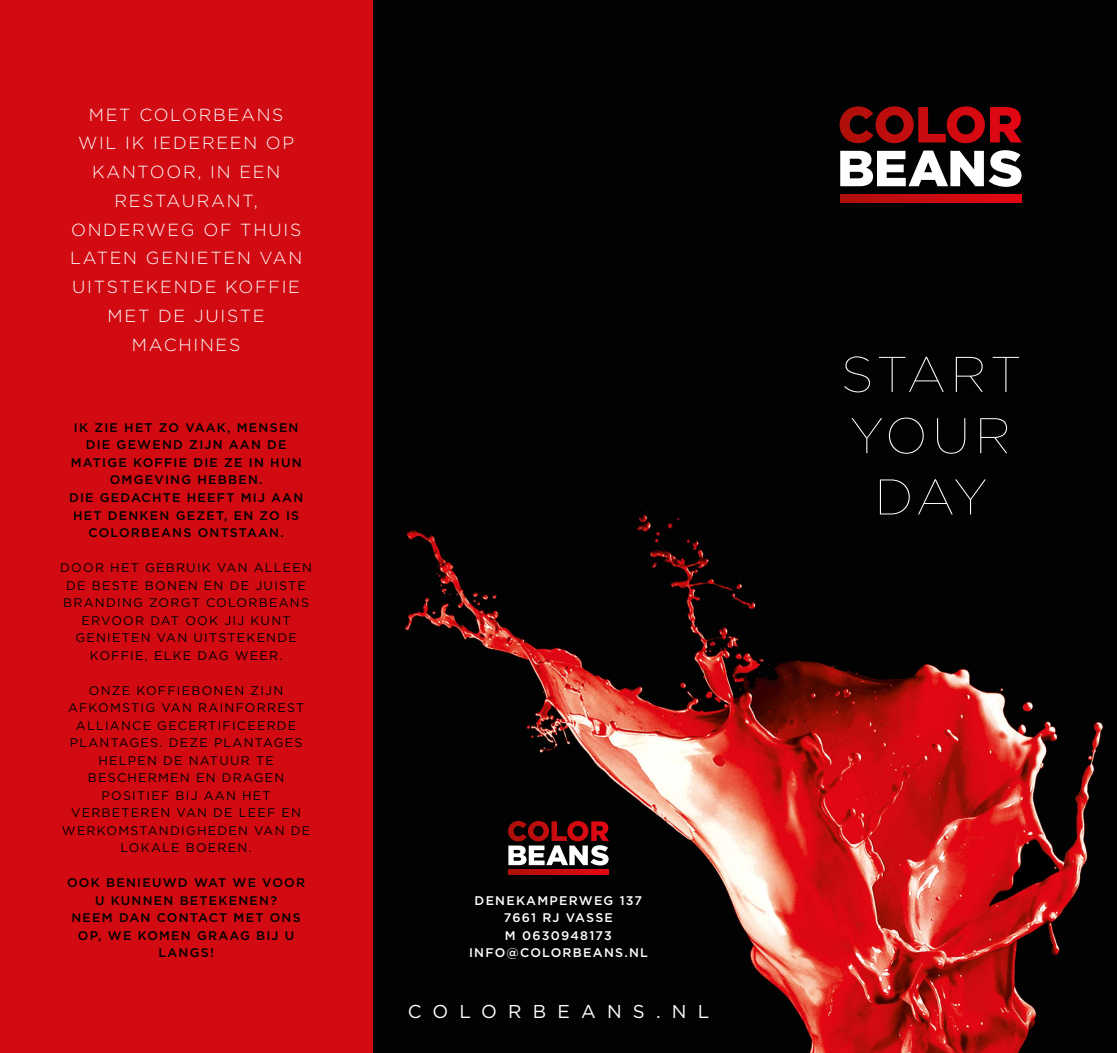
<style>
.page{position:relative;width:1117px;height:1053px;background:#fff}
.page>*{position:absolute;margin:0;border:0;box-sizing:border-box;transform-origin:0 0}
.t1{font:100 50px/61.2px "Gotham";letter-spacing:.085em;color:#fff;text-align:center}
.t2{font:18.62px "Gotham";letter-spacing:.6em;color:#fff}
.t3{font:300 17.5px/28.8px "Gotham";letter-spacing:.1em;color:#fff;text-align:center}
.t4{font:12.5px/17.5px "Gotham";letter-spacing:.1em;color:#000;text-align:center}
.t5{font:500 12.5px/17.5px "Gotham";letter-spacing:.1em;color:#000;text-align:center}
.t6{font:500 12.5px/17.5px "Gotham";letter-spacing:.1em;color:#fff;text-align:center}
</style>
<div class="page">
<div style="left:0;top:0;width:1116px;height:1052px;background:#010203"></div>
<img style="left:403px;top:510px;width:702px;height:542px">
<div style="left:0;top:0;width:372px;height:1052px;background:#d20a11"></div>
<svg style="left:840px;top:150px;width:181px;height:37px"></svg>
<svg style="left:840px;top:194px;width:181px;height:9px;background:#c80b0e"></svg>
<svg style="left:839px;top:106px;width:182px;height:37px"></svg>
<svg style="left:508px;top:869px;width:100px;height:5px"></svg>
<svg style="left:508px;top:820px;width:100px;height:45px"></svg>
<h3 class="t3" style="left:70px;top:99px;width:233px">MET COLORBEANS<br>WIL IK IEDEREEN OP<br>KANTOOR, IN EEN<br>RESTAURANT,<br>ONDERWEG OF THUIS<br>LATEN GENIETEN VAN<br>UITSTEKENDE KOFFIE<br>MET DE JUISTE<br>MACHINES</h3>
<p class="t5" style="left:69px;top:418px;width:236px">IK ZIE HET ZO VAAK, MENSEN<br>DIE GEWEND ZIJN AAN DE<br>MATIGE KOFFIE DIE ZE IN HUN<br>OMGEVING HEBBEN.<br>DIE GEDACHTE HEEFT MIJ AAN<br>HET DENKEN GEZET, EN ZO IS<br>COLORBEANS ONTSTAAN.</p>
<p class="t4" style="left:60px;top:558px;width:253px">DOOR HET GEBRUIK VAN ALLEEN<br>DE BESTE BONEN EN DE JUISTE<br>BRANDING ZORGT COLORBEANS<br>ERVOOR DAT OOK JIJ KUNT<br>GENIETEN VAN UITSTEKENDE<br>KOFFIE, ELKE DAG WEER.</p>
<p class="t4" style="left:62px;top:681px;width:250px">ONZE KOFFIEBONEN ZIJN<br>AFKOMSTIG VAN RAINFORREST<br>ALLIANCE GECERTIFICEERDE<br>PLANTAGES. DEZE PLANTAGES<br>HELPEN DE NATUUR TE<br>BESCHERMEN EN DRAGEN<br>POSITIEF BIJ AAN HET<br>VERBETEREN VAN DE LEEF EN<br>WERKOMSTANDIGHEDEN VAN DE<br>LOKALE BOEREN.</p>
<p class="t5" style="left:67px;top:873px;width:239px">OOK BENIEUWD WAT WE VOOR<br>U KUNNEN BETEKENEN?<br>NEEM DAN CONTACT MET ONS<br>OP, WE KOMEN GRAAG BIJ U<br>LANGS!</p>
<p class="t6" style="left:469px;top:891px;width:180px">DENEKAMPERWEG 137<br>7661 RJ VASSE<br>M 0630948173<br>INFO@COLORBEANS.NL</p>
<h2 class="t2" style="left:407px;top:998px;width:303px">COLORBEANS.NL</h2>
<h1 class="t1" style="left:841px;top:342px;width:181px">START<br>YOUR<br>DAY</h1>
</div>
